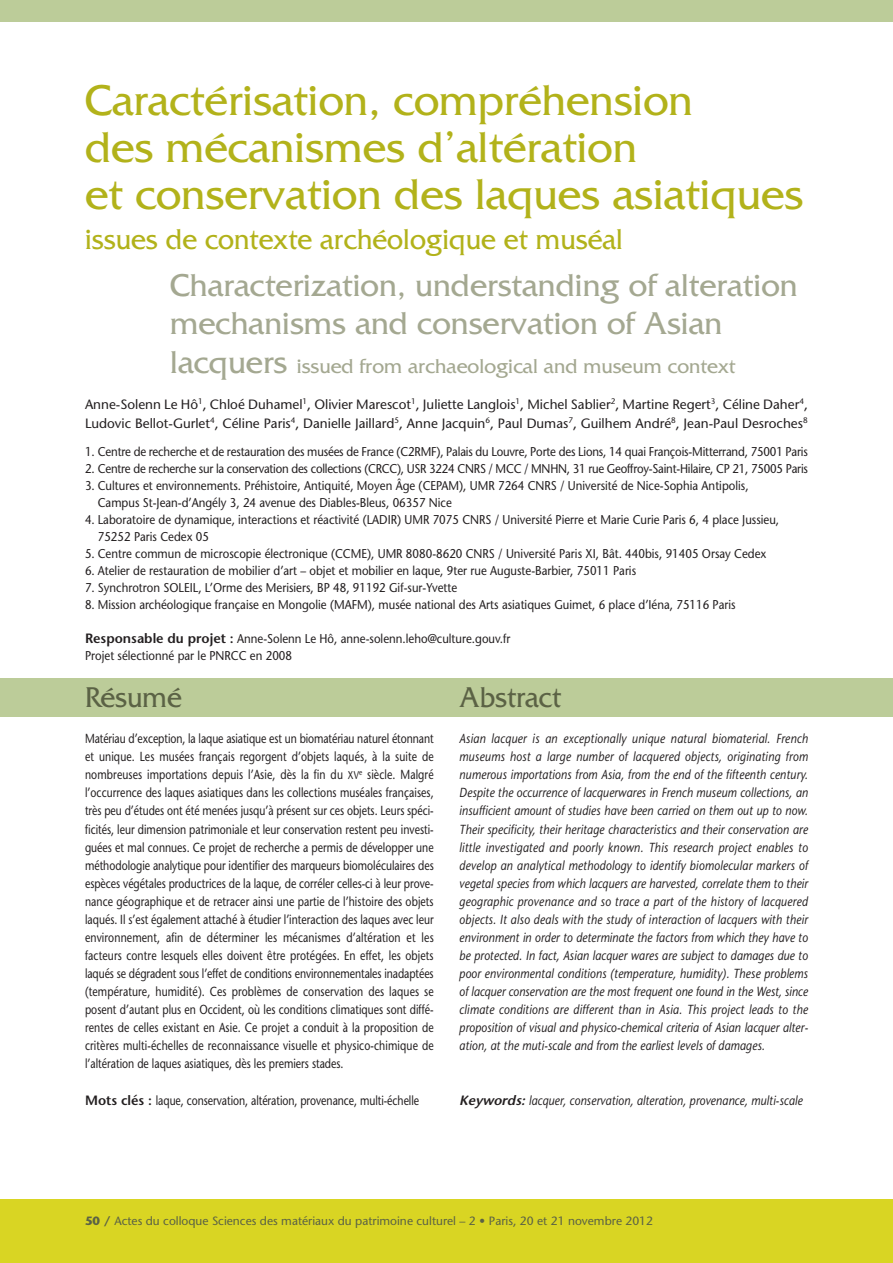
<style>
.page{position:relative;width:893px;height:1263px;background:#fff}
.page>*{position:absolute;margin:0;border:0;box-sizing:border-box;transform-origin:0 0}
.t1{font:45px/46.8px "Friz Quadrata";color:#b2b21a}
.t2{font:33px/38.2px "Friz Quadrata";color:#a4a891}
.t3{font:30px "Friz Quadrata";color:#b2b21a;scale:.95 1}
.t4{font:30px "Friz Quadrata";color:#5b6245;scale:.95 1}
.t5{font:21px "Friz Quadrata";color:#a4a891}
.t6{font:13.5px/19.2px "Stone Sans";color:#231f20}
.t7{font:13.2px/18px "Stone Sans";letter-spacing:-.005em;color:#231f20;text-align:justify;scale:.8 1}
.t8{font:italic 13.2px/18px "Stone Sans";letter-spacing:.01em;color:#231f20;text-align:justify;scale:.85 1}
.t9{font:12.75px/17px "Stone Sans";color:#231f20;scale:.9 1}
.t10{font:12.75px "Stone Sans";letter-spacing:-.02em;color:#231f20;scale:.9 1}
.t11{font:12px "Stone Sans";color:#5b6245}
.s1{font-size:33px}
.s2{font-weight:600;font-size:13.5px}
.s3{font-size:11.1px}
.s4{font-weight:700}
</style>
<div class="page">
<div style="left:0;top:1199px;width:893px;height:64px;background:#d9d523"></div>
<div style="left:0;top:0;width:893px;height:21px;background:#bccc99"></div>
<div style="left:0;top:678px;width:893px;height:38px;background:#bccc99"></div>
<h1 class="t1" style="left:85px;top:81px;width:720px">Caractérisation, compréhension<br>des mécanismes d’altération<br>et conservation des laques asiatiques</h1>
<h3 class="t3" style="left:85px;top:229px;width:568px">issues de contexte archéologique et muséal</h3>
<h2 class="t2" style="left:170px;top:269px;width:629px">Characterization, understanding of alteration mechanisms and conservation of Asian</h2>
<h3 class="t5" style="left:170px;top:358px;width:567px"><span class="s1">lacquers</span> issued from archaeological and museum context</h3>
<p class="t6" style="left:85px;top:396px;width:724px">Anne-Solenn Le Hô<sup>1</sup>, Chloé Duhamel<sup>1</sup>, Olivier Marescot<sup>1</sup>, Juliette Langlois<sup>1</sup>, Michel Sablier<sup>2</sup>, Martine Regert<sup>3</sup>, Céline Daher<sup>4</sup>,<br>Ludovic Bellot-Gurlet<sup>4</sup>, Céline Paris<sup>4</sup>, Danielle Jaillard<sup>5</sup>, Anne Jacquin<sup>6</sup>, Paul Dumas<sup>7</sup>, Guilhem André<sup>8</sup>, Jean-Paul Desroches<sup>8</sup></p>
<p class="t9" style="left:85px;top:444px;width:805px">1. Centre de recherche et de restauration des musées de France (C2RMF), Palais du Louvre, Porte des Lions, 14 quai François-Mitterrand, 75001 Paris</p>
<p class="t10" style="left:85px;top:463px;width:805px">2. Centre de recherche sur la conservation des collections (CRCC), USR 3224 CNRS / MCC / MNHN, 31 rue Geoffroy-Saint-Hilaire, CP 21, 75005 Paris</p>
<p class="t9" style="left:98px;top:478px;width:725px;text-indent:-13px">3. Cultures et environnements. Préhistoire, Antiquité, Moyen Âge (CEPAM), UMR 7264 CNRS / Université de Nice-Sophia Antipolis,<br>Campus St-Jean-d’Angély 3, 24 avenue des Diables-Bleus, 06357 Nice</p>
<p class="t9" style="left:98px;top:512px;width:759px;text-indent:-13px">4. Laboratoire de dynamique, interactions et réactivité (LADIR) UMR 7075 CNRS / Université Pierre et Marie Curie Paris 6, 4 place Jussieu,<br>75252 Paris Cedex 05</p>
<p class="t9" style="left:85px;top:546px;width:759px">5. Centre commun de microscopie électronique (CCME), UMR 8080-8620 CNRS / Université Paris XI, Bât. 440bis, 91405 Orsay Cedex</p>
<p class="t9" style="left:85px;top:563px;width:614px">6. Atelier de restauration de mobilier d’art – objet et mobilier en laque, 9ter rue Auguste-Barbier, 75011 Paris</p>
<p class="t9" style="left:85px;top:580px;width:415px">7. Synchrotron SOLEIL, L’Orme des Merisiers, BP 48, 91192 Gif-sur-Yvette</p>
<p class="t9" style="left:85px;top:597px;width:724px">8. Mission archéologique française en Mongolie (MAFM), musée national des Arts asiatiques Guimet, 6 place d’Iéna, 75116 Paris</p>
<p class="t9" style="left:85px;top:631px;width:474px"><span class="s2">Responsable du projet :</span> Anne-Solenn Le Hô, anne-solenn.leho@culture.gouv.fr<br>Projet sélectionné par le PNRCC en 2008</p>
<h3 class="t4" style="left:85px;top:686px;width:103px">Résumé</h3>
<h3 class="t4" style="left:459px;top:686px;width:109px">Abstract</h3>
<p class="t7" style="left:85px;top:731px;width:437px">Matériau d’exception, la laque asiatique est un biomatériau naturel étonnant et unique. Les musées français regorgent d’objets laqués, à la suite de nombreuses importations depuis l’Asie, dès la fin du <span class="s3">XV</span><sup>e</sup> siècle. Malgré l’occur rence des laques asiatiques dans les collections muséales françaises, très peu d’études ont été menées jusqu’à présent sur ces objets. Leurs spéci&shy;ficités, leur dimension patrimoniale et leur conservation restent peu investi&shy;guées et mal connues. Ce projet de recherche a permis de développer une méthodologie analytique pour identifier des marqueurs biomoléculaires des espèces végétales productrices de la laque, de corréler celles-ci à leur prove&shy;nance géographique et de retracer ainsi une partie de l’histoire des objets laqués. Il s’est également attaché à étudier l’interaction des laques avec leur environnement, afin de déterminer les mécanismes d’altération et les facteurs contre lesquels elles doivent être protégées. En effet, les objets laqués se dégradent sous l’effet de conditions environnementales inadaptées (température, humidité). Ces problèmes de conservation des laques se posent d’autant plus en Occident, où les conditions climatiques sont diffé&shy;rentes de celles existant en Asie. Ce projet a conduit à la proposition de critères multi-échelles de reconnaissance visuelle et physico-chimique de l’alté ra tion de laques asiatiques, dès les premiers stades.</p>
<p class="t7" style="left:85px;top:1092px;width:419px"><span class="s2">Mots clés :</span> laque, conservation, altération, provenance, multi-échelle</p>
<p class="t8" style="left:459px;top:731px;width:412px">Asian lacquer is an exceptionally unique natural biomaterial. French museums host a large number of lacquered objects, originating from numerous importations from Asia, from the end of the fifteenth century.<br>Despite the occurrence of lacquerwares in French museum collections, an insufficient amount of studies have been carried on them out up to now.<br>Their specificity, their heritage characteristics and their conservation are little investigated and poorly known. This research project enables to develop an analytical methodology to identify biomolecular markers of vegetal species from which lacquers are harvested, correlate them to their geographic provenance and so trace a part of the history of lacquered objects. It also deals with the study of interaction of lacquers with their environment in order to determinate the factors from which they have to be protected. In fact, Asian lacquer wares are subject to damages due to poor environmental conditions (temperature, humidity). These problems of lacquer conservation are the most frequent one found in the West, since climate conditions are different than in Asia. This project leads to the proposition of visual and physico-chemical criteria of Asian lacquer alter&shy;ation, at the muti-scale and from the earliest levels of damages.</p>
<p class="t8" style="left:459px;top:1092px;width:405px"><span class="s2">Keywords:</span>lacquer, conservation, alteration, provenance, multi-scale</p>
<p class="t11" style="left:85px;top:1216px;width:569px"><span class="s4">50 /</span> Actes du colloque Sciences des matériaux du patrimoine culturel – 2 <span class="s4">•</span> Paris, 20 et 21 novembre 2012</p>
</div>
